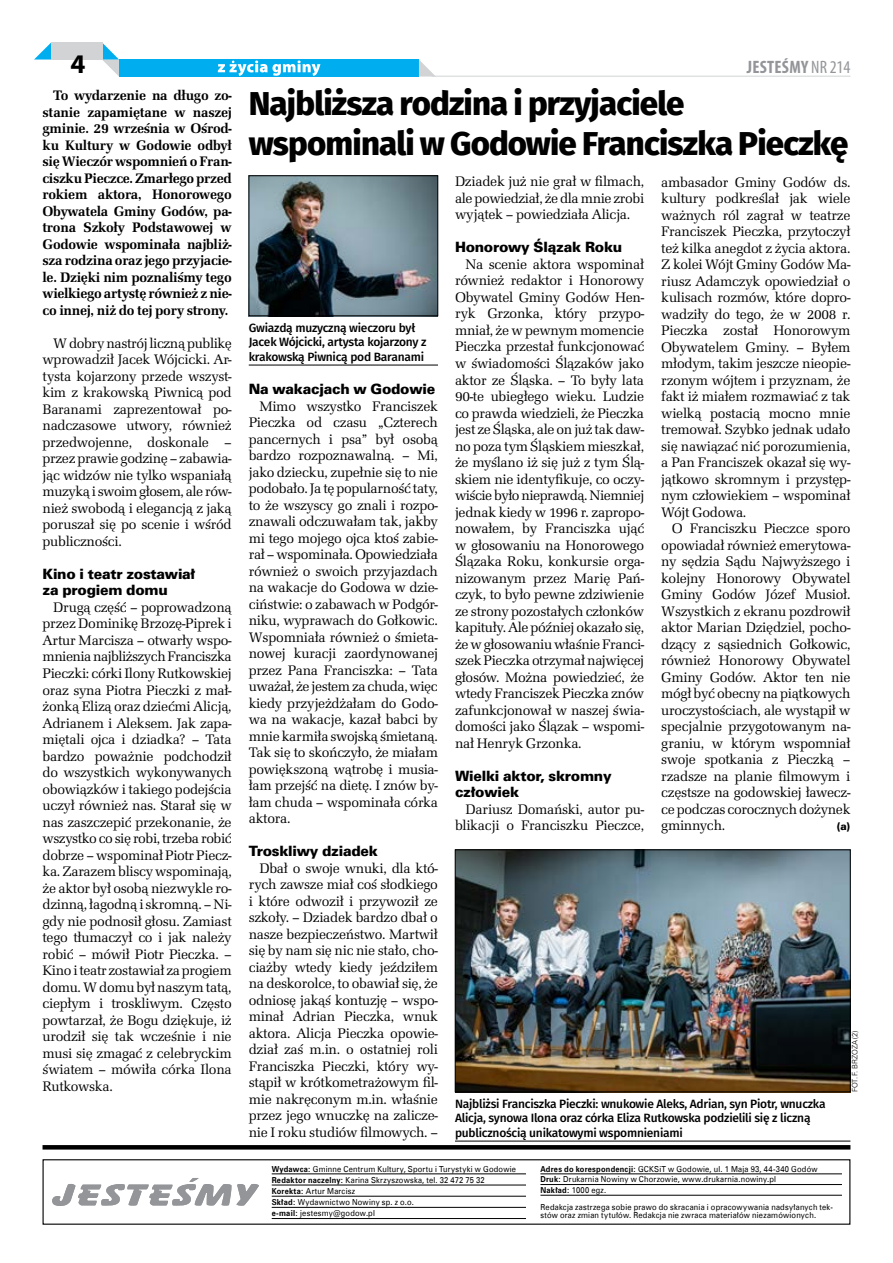
<style>
.page{position:relative;width:893px;height:1263px;background:#fff}
.page>*{position:absolute;margin:0;border:0;box-sizing:border-box;transform-origin:0 0}
.t1{font:800 33px/39.6px "Fira Sans";letter-spacing:-.025em;color:#000}
.t2{font:700 27px "Myriad Pro";color:#000}
.t3{font:700 condensed 18px "Myriad Pro";letter-spacing:.015em;color:#939598}
.t4{font:14.25px/16.5px "URW Latino TOT";letter-spacing:-.02em;color:#000;text-align:justify}
.t5{font:700 14.25px/16.5px "URW Latino TOT";letter-spacing:-.02em;color:#000;text-align:justify}
.t6{font:14.25px/16.5px "Zurich Blk EU Normal";letter-spacing:-.015em;color:#000}
.t7{font:500 12px/14.4px "Fira Sans";letter-spacing:-.02em;color:#000}
.t8{font:10.5px "Zurich Blk EU Normal";color:#000}
.t9{font:8.25px/11.1px "Zurich EU Normal";letter-spacing:.03em;color:#000;scale:.92 1}
.t10{font:7.5px "Zurich Lt EU";letter-spacing:-.005em;color:#000}
.s1{font-weight:400}
.s2{font-family:"Zurich EU Bold"}
</style>
<div class="page">
<div style="left:119px;top:60px;width:300px;height:17px;background:#00aeef"></div>
<svg style="left:218px;top:61px;width:102px;height:15px"></svg>
<svg style="left:102px;top:43px;width:17px;height:33px"></svg>
<svg style="left:419px;top:60px;width:17px;height:17px"></svg>
<svg style="left:34px;top:43px;width:17px;height:17px"></svg>
<div style="left:51px;top:43px;width:51px;height:17px;background:#d1d3d4"></div>
<hr style="left:432px;top:76px;width:418px;height:1px;background:#d1d3d4">
<div style="left:43px;top:1159px;width:807px;height:66px;border:1px solid #000"></div>
<hr style="left:272px;top:1173px;width:254px;height:1px;background:#000">
<hr style="left:272px;top:1185px;width:254px;height:1px;background:#000">
<hr style="left:272px;top:1196px;width:254px;height:1px;background:#000">
<hr style="left:272px;top:1207px;width:254px;height:1px;background:#000">
<hr style="left:272px;top:1218px;width:254px;height:1px;background:#000">
<svg style="left:52px;top:1178px;width:207px;height:28px"></svg>
<hr style="left:540px;top:1173px;width:302px;height:1px;background:#000">
<hr style="left:540px;top:1184px;width:302px;height:1px;background:#000">
<hr style="left:540px;top:1195px;width:302px;height:1px;background:#000">
<svg style="left:43px;top:1145px;width:807px;height:4px;background:#040404"></svg>
<img style="left:251px;top:178px;width:185px;height:136px">
<div style="left:249px;top:176px;width:189px;height:140px;border:1px solid #000"></div>
<img style="left:457px;top:852px;width:391px;height:238px">
<div style="left:455px;top:850px;width:395px;height:242px;border:1px solid #000"></div>
<hr style="left:249px;top:365px;width:189px;height:1px;background:#000">
<hr style="left:455px;top:1141px;width:395px;height:1px;background:#000">
<h2 class="t2" style="left:71px;top:46px;width:16px">4</h2>
<p class="t3" style="left:747px;top:55px;width:105px">JESTEŚMY <span class="s1">NR 214</span></p>
<p class="t5" style="left:43px;top:87px;width:191px;text-indent:11px">To wydarzenie na długo zo&shy;stanie zapamiętane w naszej gminie. 29 września w Ośrod&shy;ku Kultury w Godowie odbył się Wieczór wspomnień o Fran&shy;ciszku Pieczce. Zmarłego przed rokiem aktora, Honorowego Obywatela Gminy Godów, pa&shy;trona Szkoły Podstawowej w Godowie wspominała najbliż&shy;sza rodzina oraz jego przyjacie&shy;le. Dzięki nim poznaliśmy tego wielkiego artystę również z nie&shy;co innej, niż do tej pory strony.</p>
<p class="t4" style="left:43px;top:335px;width:191px;text-indent:11px">W dobry nastrój liczną publikę wprowadził Jacek Wójcicki. Ar&shy;tysta kojarzony przede wszyst&shy;kim z krakowską Piwnicą pod Baranami zaprezentował po&shy;nadczasowe utwory, również przedwojenne, doskonale – przez prawie godzinę – zabawia&shy;jąc widzów nie tylko wspaniałą muzyką i swoim głosem, ale rów&shy;nież swobodą i elegancją z jaką poruszał się po scenie i wśród publiczności.</p>
<p class="t6" style="left:43px;top:566px;width:154px">Kino i teatr zostawiał za progiem domu</p>
<p class="t4" style="left:43px;top:599px;width:191px;text-indent:11px">Drugą część – poprowadzoną przez Dominikę Brzozę-Piprek i Artur Marcisza – otwarły wspo&shy;mnienia najbliższych Franciszka Pieczki: córki Ilony Rutkowskiej oraz syna Piotra Pieczki z mał&shy;żonką Elizą oraz dziećmi Alicją, Adrianem i Aleksem. Jak zapa&shy;miętali ojca i dziadka? – Tata bardzo poważnie podchodził do wszystkich wykonywanych obowiązków i takiego podejścia uczył również nas. Starał się w nas zaszczepić przekonanie, że wszystko co się robi, trzeba robić dobrze – wspominał Piotr Piecz&shy;ka. Zarazem bliscy wspominają, że aktor był osobą niezwykle ro&shy;dzinną, łagodną i skromną. – Ni&shy;gdy nie podnosił głosu. Zamiast tego tłumaczył co i jak należy robić – mówił Piotr Pieczka. – Kino i teatr zostawiał za progiem domu. W domu był naszym tatą, ciepłym i troskliwym. Często powtarzał, że Bogu dziękuje, iż urodził się tak wcześnie i nie musi się zmagać z celebryckim światem – mówiła córka Ilona Rutkowska.</p>
<h1 class="t1" style="left:249px;top:86px;width:601px">Najbliższa rodzina i przyjaciele wspominali w Godowie Franciszka Pieczkę</h1>
<p class="t4" style="left:455px;top:174px;width:191px">Dziadek już nie grał w filmach, ale powiedział, że dla mnie zrobi wyjątek – powiedziała Alicja.</p>
<p class="t6" style="left:455px;top:240px;width:169px">Honorowy Ślązak Roku</p>
<p class="t4" style="left:455px;top:256px;width:191px;text-indent:11px">Na scenie aktora wspominał również redaktor i Honorowy Obywatel Gminy Godów Hen&shy;ryk Grzonka, który przypo&shy;mniał, że w pewnym momencie Pieczka przestał funkcjonować w świadomości Ślązaków jako aktor ze Śląska. – To były lata 90-te ubiegłego wieku. Ludzie co prawda wiedzieli, że Pieczka jest ze Śląska, ale on już tak daw&shy;no poza tym Śląskiem mieszkał, że myślano iż się już z tym Ślą&shy;skiem nie identyfikuje, co oczy&shy;wiście było nieprawdą. Niemniej jednak kiedy w 1996 r. zapropo&shy;nowałem, by Franciszka ująć w głosowaniu na Honorowego Ślązaka Roku, konkursie orga&shy;nizowanym przez Marię Pań&shy;czyk, to było pewne zdziwienie ze strony pozostałych członków kapituły. Ale później okazało się, że w głosowaniu właśnie Franci&shy;szek Pieczka otrzymał najwięcej głosów. Można powiedzieć, że wtedy Franciszek Pieczka znów zafunkcjonował w naszej świa&shy;domości jako Ślązak – wspomi&shy;nał Henryk Grzonka.</p>
<p class="t6" style="left:455px;top:768px;width:158px">Wielki aktor, skromny człowiek</p>
<p class="t4" style="left:455px;top:801px;width:191px;text-align:right">Dariusz Domański, autor pu&shy;blikacji o Franciszku Pieczce,</p>
<p class="t4" style="left:661px;top:174px;width:191px">ambasador Gminy Godów ds. kultury podkreślał jak wiele ważnych ról zagrał w teatrze Franciszek Pieczka, przytoczył też kilka anegdot z życia aktora.<br>Z kolei Wójt Gminy Godów Ma&shy;riusz Adamczyk opowiedział o kulisach rozmów, które dopro&shy;wadziły do tego, że w 2008 r.<br>Pieczka został Honorowym Obywatelem Gminy. – Byłem młodym, takim jeszcze nieopie&shy;rzonym wójtem i przyznam, że fakt iż miałem rozmawiać z tak wielką postacią mocno mnie tremował. Szybko jednak udało się nawiązać nić porozumienia, a Pan Franciszek okazał się wy&shy;jątkowo skromnym i przystęp&shy;nym człowiekiem – wspominał Wójt Godowa.</p>
<p class="t4" style="left:661px;top:520px;width:191px;text-indent:11px">O Franciszku Pieczce sporo opowiadał również emerytowa&shy;ny sędzia Sądu Najwyższego i kolejny Honorowy Obywatel Gminy Godów Józef Musioł.<br>Wszystkich z ekranu pozdrowił aktor Marian Dziędziel, pocho&shy;dzący z sąsiednich Gołkowic, również Honorowy Obywatel Gminy Godów. Aktor ten nie mógł być obecny na piątkowych uroczystościach, ale wystąpił w specjalnie przygotowanym na&shy;graniu, w którym wspomniał swoje spotkania z Pieczką – rzadsze na planie filmowym i częstsze na godowskiej ławecz&shy;ce podczas corocznych dożynek gminnych.</p>
<p class="t7" style="left:249px;top:321px;width:179px">Gwiazdą muzyczną wieczoru był<br>Jacek Wójcicki, artysta kojarzony z krakowską Piwnicą pod Baranami</p>
<p class="t6" style="left:249px;top:381px;width:188px">Na wakacjach w Godowie</p>
<p class="t4" style="left:249px;top:398px;width:191px;text-indent:11px">Mimo wszystko Franciszek Pieczka od czasu „Czterech pancernych i psa” był osobą bardzo rozpoznawalną. – Mi, jako dziecku, zupełnie się to nie podobało. Ja tę popularność taty, to że wszyscy go znali i rozpo&shy;znawali odczuwałam tak, jakby mi tego mojego ojca ktoś zabie&shy;rał – wspominała. Opowiedziała również o swoich przyjazdach na wakacje do Godowa w dzie&shy;ciństwie: o zabawach w Podgór&shy;niku, wyprawach do Gołkowic.<br>Wspomniała również o śmieta&shy;nowej kuracji zaordynowanej przez Pana Franciszka: – Tata uważał, że jestem za chuda, więc kiedy przyjeżdżałam do Godo&shy;wa na wakacje, kazał babci by mnie karmiła swojską śmietaną.<br>Tak się to skończyło, że miałam powiększoną wątrobę i musia&shy;łam przejść na dietę. I znów by&shy;łam chuda – wspominała córka aktora.</p>
<p class="t6" style="left:249px;top:843px;width:131px">Troskliwy dziadek</p>
<p class="t4" style="left:249px;top:860px;width:191px;text-indent:11px">Dbał o swoje wnuki, dla któ&shy;rych zawsze miał coś słodkiego i które odwoził i przywoził ze szkoły. – Dziadek bardzo dbał o nasze bezpieczeństwo. Martwił się by nam się nic nie stało, cho&shy;ciażby wtedy kiedy jeździłem na deskorolce, to obawiał się, że odniosę jakąś kontuzję – wspo&shy;minał Adrian Pieczka, wnuk aktora. Alicja Pieczka opowie&shy;dział zaś m.in. o ostatniej roli Franciszka Pieczki, który wy&shy;stąpił w krótkometrażowym fil&shy;mie nakręconym m.in. właśnie przez jego wnuczkę na zalicze&shy;nie I roku studiów filmowych. –</p>
<p class="t8" style="left:837px;top:820px;width:15px">(a)</p>
<p class="t10" style="left:850px;top:1092px;width:63px;rotate:-90deg">Fot. F. Brzoza (2)</p>
<p class="t7" style="left:455px;top:1097px;width:372px">Najbliżsi Franciszka Pieczki: wnukowie Aleks, Adrian, syn Piotr, wnuczka<br>Alicja, synowa Ilona oraz córka Eliza Rutkowska podzielili się z liczną publicznością unikatowymi wspomnieniami</p>
<p class="t9" style="left:272px;top:1163px;width:267px"><span class="s2">Wydawca:</span> Gminne Centrum Kultury, Sportu i Turystyki w Godowie <span class="s2">Redaktor naczelny:</span> Karina Skrzyszowska, tel. 32 472 75 32<br><span class="s2">Korekta:</span> Artur Marcisz<br><span class="s2">Skład:</span> Wydawnictwo Nowiny sp. z o.o.<br><span class="s2">e-mail:</span> jestesmy@godow.pl</p>
<p class="t9" style="left:540px;top:1163px;width:303px;line-height:10.6px"><span class="s2">Adres do korespondencji:</span> GCKSiT w Godowie, ul. 1 Maja 93, 44-340 Godów<br><span class="s2">Druk:</span> Drukarnia Nowiny w Chorzowie, www.drukarnia.nowiny.pl<br><span class="s2">Nakład:</span> 1000 egz.</p>
<p class="t9" style="left:540px;top:1203px;width:319px;line-height:8.2px">Redakcja zastrzega sobie prawo do skracania i opracowywania nadsyłanych tek&shy;stów oraz zmian tytułów. Redakcja nie zwraca materiałów niezamówionych.</p>
</div>
